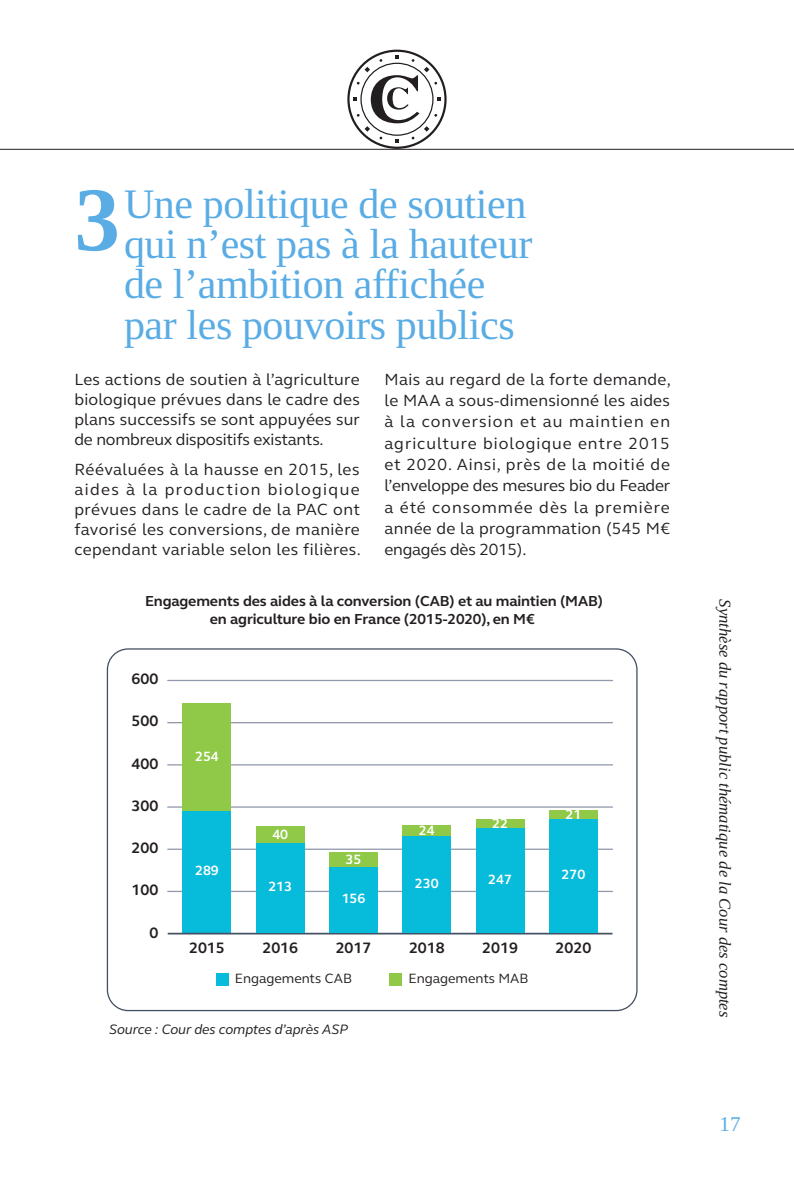
<style>
.page{position:relative;width:794px;height:1191px;background:#fff}
.page>*{position:absolute;margin:0;border:0;box-sizing:border-box;transform-origin:0 0}
.t1{font:700 91px "Liberation Serif";color:#5aace5}
.Chapitre{font:42px/40.2px "Liberation Serif";letter-spacing:-.01em;color:#5aace5}
.t2{font:21px "Liberation Serif";color:#5aace5}
.Texte{font:16.62px/21.3px "FS Elliot";letter-spacing:.01em;color:#231f20;text-align:justify}
.t3{font:italic 16.62px "Liberation Serif";color:#231f20}
.t4{font:700 15.58px "FS Elliot";color:#231f20}
.Titre_Image_Tableau{font:700 14.88px/17.8px "FS Elliot";letter-spacing:-.005em;color:#231f20;text-align:center}
.Sources__2_colonnes{font:italic 14px "FS Elliot";letter-spacing:-.005em;color:#231f20}
.t5{font:700 13.83px "FS Elliot";color:#fff}
.t6{font:13.83px "FS Elliot";color:#231f20}
</style>
<div class="page">
<svg style="left:347px;top:50px;width:99px;height:99px"></svg>
<hr style="left:0;top:149px;width:794px;height:1px;background:#231f20">
<hr style="left:168px;top:890px;width:444px;height:2px;background:#9199aa">
<hr style="left:168px;top:848px;width:444px;height:2px;background:#9199aa">
<hr style="left:168px;top:806px;width:444px;height:1px;background:#9199aa">
<hr style="left:168px;top:764px;width:444px;height:1px;background:#9199aa">
<hr style="left:168px;top:722px;width:444px;height:1px;background:#9199aa">
<hr style="left:168px;top:680px;width:444px;height:1px;background:#9199aa">
<div style="left:182px;top:703px;width:49px;height:107px;background:#90c848"></div>
<div style="left:182px;top:810px;width:49px;height:122px;background:#07bbda"></div>
<hr style="left:168px;top:932px;width:444px;height:2px;background:#434f63">
<div style="left:389px;top:973px;width:12px;height:12px;background:#90c848"></div>
<div style="left:216px;top:973px;width:12px;height:12px;background:#07bbda"></div>
<div style="left:256px;top:826px;width:49px;height:17px;background:#90c848"></div>
<div style="left:256px;top:843px;width:49px;height:89px;background:#07bbda"></div>
<div style="left:329px;top:852px;width:49px;height:15px;background:#90c848"></div>
<div style="left:329px;top:867px;width:49px;height:65px;background:#07bbda"></div>
<div style="left:402px;top:825px;width:49px;height:10px;background:#90c848"></div>
<div style="left:402px;top:835px;width:49px;height:97px;background:#07bbda"></div>
<div style="left:476px;top:819px;width:48px;height:9px;background:#90c848"></div>
<div style="left:476px;top:828px;width:48px;height:104px;background:#07bbda"></div>
<div style="left:549px;top:810px;width:49px;height:8px;background:#90c848"></div>
<div style="left:549px;top:818px;width:49px;height:114px;background:#07bbda"></div>
<p class="Chapitre" style="left:124px;top:183px;width:410px">Une politique de soutien qui n’est pas à la hauteur de l’ambition affichée par les pouvoirs publics</p>
<p class="t1" style="left:74px;top:158px;width:47px">3</p>
<p class="Texte" style="left:384px;top:368px;width:288px">Mais au regard de la forte demande, le MAA a sous-dimensionné les aides à la conversion et au maintien en agriculture biologique entre 2015 et 2020. Ainsi, près de la moitié de l’enveloppe des mesures bio du Feader a été consommée dès la première année de la programmation (545 M€ engagés dès 2015).</p>
<p class="Titre_Image_Tableau" style="left:145px;top:592px;width:459px">Engagements des aides à la conversion (CAB) et au maintien (MAB) en agriculture bio en France (2015-2020), en M€</p>
<p class="Texte" style="left:74px;top:368px;width:287px;line-height:20.1px">Les actions de soutien à l’agriculture biologique prévues dans le cadre des plans successifs se sont appuyées sur de nombreux dispositifs existants.</p>
<p class="Texte" style="left:74px;top:459px;width:287px;line-height:20.1px">Réévaluées à la hausse en 2015, les aides à la production biologique prévues dans le cadre de la PAC ont favorisé les conversions, de manière cependant variable selon les filières.</p>
<p class="t4" style="left:131px;top:668px;width:28px">600</p>
<p class="t4" style="left:131px;top:710px;width:28px">500</p>
<p class="t4" style="left:131px;top:753px;width:28px">400</p>
<p class="t4" style="left:131px;top:795px;width:28px">300</p>
<p class="t4" style="left:131px;top:837px;width:28px">200</p>
<p class="t4" style="left:131px;top:879px;width:28px">100</p>
<p class="t4" style="left:149px;top:922px;width:10px">0</p>
<p class="t5" style="left:195px;top:747px;width:25px">254</p>
<p class="t5" style="left:195px;top:861px;width:25px">289</p>
<p class="t5" style="left:272px;top:824px;width:17px">40</p>
<p class="t5" style="left:268px;top:877px;width:25px">213</p>
<p class="t5" style="left:346px;top:849px;width:17px">35</p>
<p class="t5" style="left:342px;top:889px;width:25px">156</p>
<p class="t5" style="left:419px;top:821px;width:17px">24</p>
<p class="t5" style="left:415px;top:874px;width:25px">230</p>
<p class="t5" style="left:492px;top:814px;width:17px">22</p>
<p class="t5" style="left:488px;top:870px;width:25px">247</p>
<p class="t4" style="left:189px;top:937px;width:37px">2015</p>
<p class="t4" style="left:262px;top:937px;width:37px">2016</p>
<p class="t4" style="left:336px;top:937px;width:37px">2017</p>
<p class="t4" style="left:409px;top:937px;width:37px">2018</p>
<p class="t4" style="left:482px;top:937px;width:37px">2019</p>
<p class="t6" style="left:235px;top:969px;width:119px">Engagements CAB</p>
<p class="t6" style="left:408px;top:969px;width:121px">Engagements MAB</p>
<p class="Sources__2_colonnes" style="left:109px;top:1019px;width:240px">Source : Cour des comptes d’après ASP</p>
<p class="t5" style="left:565px;top:805px;width:17px">21</p>
<p class="t5" style="left:561px;top:865px;width:25px">270</p>
<p class="t4" style="left:555px;top:937px;width:37px">2020</p>
<p class="t3" style="left:736px;top:599px;width:419px;rotate:90deg">Synthèse du rapport public thématique de la Cour des comptes</p>
<p class="t2" style="left:719px;top:1110px;width:22px">17</p>
</div>
